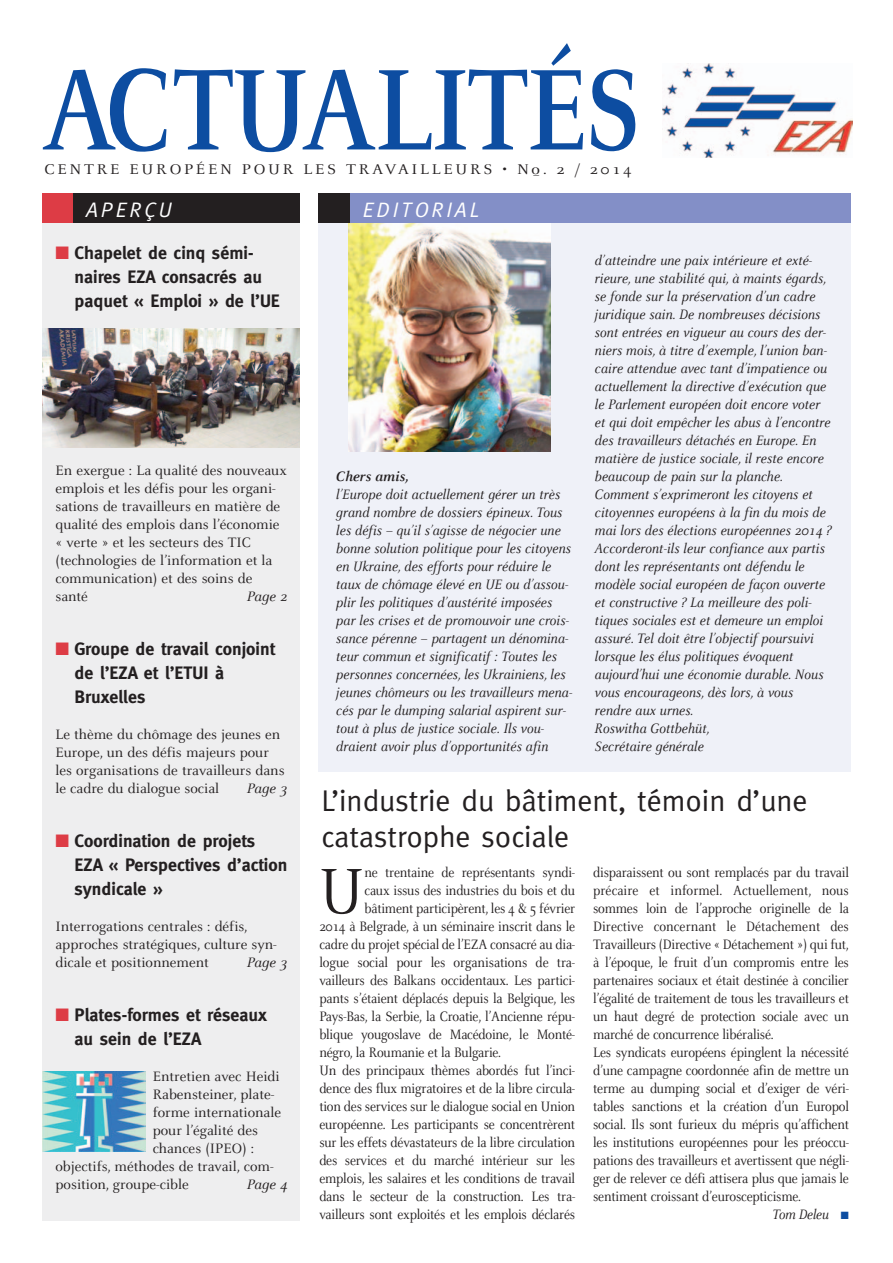
<style>
.page{position:relative;width:893px;height:1263px;background:#fff}
.page>*{position:absolute;margin:0;border:0;box-sizing:border-box;transform-origin:0 0}
.t1{font:700 126.9px "Celeste";letter-spacing:-.03em;color:#0d4da1;scale:.84 1}
.t2{font:69.9px "Celeste";color:#231f20;scale:.9 1}
.t3{font:30px/36px "Meta";color:#231f20}
.t4{font:italic 21px "Meta";letter-spacing:.14em;color:#fff}
.t5{font:700 18px/24px "Meta";color:#231f20}
.t6{font:15.45px "Celeste";letter-spacing:.155em;color:#231f20;scale:1.09 1}
.t7{font:15px "Celeste";letter-spacing:-.015em;color:#231f20;scale:.9 1}
.t8{font:italic 15px/18px "Celeste";color:#231f20;scale:.93 1}
.t9{font:15px/18px "Celeste";letter-spacing:-.015em;color:#231f20}
.t10{font:15px "Celeste";letter-spacing:.005em;color:#231f20;scale:.9 1}
.t11{font:italic 15px "Celeste";color:#231f20}
.t12{font:italic 700 15px "Celeste";color:#231f20}
.t13{font:italic 15px "Celeste";color:#231f20;scale:.9 1}
.s1{color:#dd3c45}
.s2{color:#0d4da1}
</style>
<div class="page">
<div style="left:318px;top:213px;width:532px;height:559px;background:#eff1f8"></div>
<div style="left:43px;top:195px;width:257px;height:1025px;background:#eeeeef"></div>
<div style="left:43px;top:194px;width:257px;height:29px;background:#231f20"></div>
<div style="left:43px;top:193px;width:30px;height:30px;background:#dd3c45"></div>
<img style="left:662px;top:63px;width:190px;height:94px">
<img style="left:349px;top:223px;width:202px;height:228px">
<div style="left:319px;top:193px;width:531px;height:30px;background:#838fc7"></div>
<div style="left:318px;top:193px;width:31px;height:30px;background:#231f20"></div>
<img style="left:43px;top:329px;width:257px;height:118px">
<img style="left:43px;top:1072px;width:102px;height:80px">
<h1 class="t1" style="left:41px;top:31px;width:713px">ACTUALITÉS</h1>
<p class="t6" style="left:45px;top:159px;width:173px">CENTRE EUROPÉEN</p>
<p class="t6" style="left:242px;top:159px;width:49px">POUR</p>
<p class="t6" style="left:303px;top:159px;width:303px">LES TRAVAILLEURS • No_. 2 / 2014</p>
<h3 class="t4" style="left:86px;top:197px;width:87px">APERÇU</h3>
<p class="t5" style="left:75px;top:240px;width:207px;text-indent:-19px"><span class="s1">■</span> Chapelet de cinq sémi&shy;naires EZA consacrés au paquet « Emploi » de l’UE</p>
<p class="t9" style="left:55px;top:460px;width:233px">En exergue : La qualité des nouveaux emplois et les défis pour les organi&shy;sations de travailleurs en matière de qualité des emplois dans l’économie « verte » et les secteurs des TIC (technologies de l’information et la communication) et des soins de santé</p>
<p class="t11" style="left:247px;top:587px;width:42px">Page 2</p>
<p class="t5" style="left:75px;top:636px;width:202px;text-indent:-19px"><span class="s1">■</span> Groupe de travail conjoint de l’EZA et l’ETUI à<br>Bruxelles</p>
<p class="t9" style="left:55px;top:724px;width:231px">Le thème du chômage des jeunes en Europe, un des défis majeurs pour les organisations de travailleurs dans le cadre du dialogue social</p>
<p class="t11" style="left:247px;top:779px;width:42px">Page 3</p>
<p class="t5" style="left:75px;top:828px;width:214px;text-indent:-19px"><span class="s1">■</span> Coordination de projets<br>EZA « Perspectives d’action syndicale »</p>
<p class="t9" style="left:55px;top:916px;width:223px">Interrogations centrales : défis, approches stratégiques, culture syn&shy;dicale et positionnement</p>
<p class="t11" style="left:247px;top:953px;width:42px">Page 3</p>
<p class="t5" style="left:75px;top:1002px;width:194px;text-indent:-19px"><span class="s1">■</span> Plates-formes et réseaux au sein de l’EZA</p>
<p class="t9" style="left:153px;top:1066px;width:129px">Entretien avec Heidi</p>
<p class="t9" style="left:153px;top:1084px;width:123px">Rabensteiner, plate-</p>
<p class="t9" style="left:153px;top:1102px;width:130px">forme internationale</p>
<p class="t9" style="left:153px;top:1120px;width:107px">pour l’égalité des</p>
<p class="t9" style="left:153px;top:1138px;width:103px">chances (IPEO) :</p>
<p class="t9" style="left:55px;top:1156px;width:220px">objectifs, méthodes de travail, com-</p>
<p class="t9" style="left:55px;top:1174px;width:135px">position, groupe-cible</p>
<p class="t11" style="left:247px;top:1175px;width:42px">Page 4</p>
<h3 class="t4" style="left:363px;top:197px;width:118px">EDITORIAL</h3>
<p class="t12" style="left:336px;top:467px;width:74px">Chers amis,</p>
<p class="t8" style="left:336px;top:484px;width:256px">l’Europe doit actuellement gérer un très grand nombre de dossiers épineux. Tous les défis – qu’il s’agisse de négocier une bonne solution politique pour les citoyens en Ukraine, des efforts pour réduire le taux de chômage élevé en UE ou d’assou&shy;plir les politiques d’austérité imposées par les crises et de promouvoir une crois&shy;sance pérenne – partagent un dénomina&shy;teur commun et significatif : Toutes les personnes concernées, les Ukrainiens, les jeunes chômeurs ou les travailleurs mena&shy;cés par le dumping salarial aspirent sur&shy;tout à plus de justice sociale. Ils vou&shy;draient avoir plus d’opportunités afin</p>
<p class="t8" style="left:595px;top:250px;width:256px">d’atteindre une paix intérieure et exté&shy;rieure, une stabilité qui, à maints égards, se fonde sur la préservation d’un cadre juridique sain. De nombreuses décisions sont entrées en vigueur au cours des der&shy;niers mois, à titre d’exemple, l’union ban&shy;caire attendue avec tant d’impatience ou actuellement la directive d’exécution que le Parlement européen doit encore voter et qui doit empêcher les abus à l’encontre des travailleurs détachés en Europe. En matière de justice sociale, il reste encore beaucoup de pain sur la planche.<br>Comment s’exprimeront les citoyens et citoyennes européens à la fin du mois de mai lors des élections européennes 2014 ?<br>Accorderont-ils leur confiance aux partis dont les représentants ont défendu le modèle social européen de façon ouverte et constructive ? La meilleure des poli&shy;tiques sociales est et demeure un emploi assuré. Tel doit être l’objectif poursuivi lorsque les élus politiques évoquent aujourd’hui une économie durable. Nous vous encourageons, dès lors, à vous rendre aux urnes.<br>Roswitha Gottbehüt,<br>Secrétaire générale</p>
<h3 class="t3" style="left:322px;top:782px;width:487px">L’industrie du bâtiment, témoin d’une catastrophe sociale</h3>
<h2 class="t2" style="left:319px;top:848px;width:51px">U</h2>
<p class="t7" style="left:364px;top:863px;width:236px">ne trentaine de représentants syndi-</p>
<p class="t7" style="left:364px;top:881px;width:236px">caux issus des industries du bois et du</p>
<p class="t7" style="left:365px;top:899px;width:236px">bâtiment participèrent, les 4 &amp; 5 février</p>
<p class="t7" style="left:319px;top:917px;width:286px">2014 à Belgrade, à un séminaire inscrit dans le</p>
<p class="t7" style="left:319px;top:935px;width:286px">cadre du projet spécial de l’EZA consacré au dia-</p>
<p class="t7" style="left:319px;top:953px;width:286px">logue social pour les organisations de tra-</p>
<p class="t7" style="left:319px;top:971px;width:286px">vailleurs des Balkans occidentaux. Les partici-</p>
<p class="t7" style="left:319px;top:989px;width:286px">pants s’étaient déplacés depuis la Belgique, les</p>
<p class="t7" style="left:319px;top:1007px;width:286px">Pays-Bas, la Serbie, la Croatie, l’Ancienne répu-</p>
<p class="t7" style="left:319px;top:1025px;width:286px">blique yougoslave de Macédoine, le Monté-</p>
<p class="t7" style="left:319px;top:1043px;width:204px">négro, la Roumanie et la Bulgarie.</p>
<p class="t7" style="left:319px;top:1061px;width:286px">Un des principaux thèmes abordés fut l’inci-</p>
<p class="t7" style="left:319px;top:1079px;width:286px">dence des flux migratoires et de la libre circula-</p>
<p class="t7" style="left:319px;top:1097px;width:286px">tion des services sur le dialogue social en Union</p>
<p class="t7" style="left:319px;top:1115px;width:286px">européenne. Les participants se concentrèrent</p>
<p class="t7" style="left:319px;top:1133px;width:286px">sur les effets dévastateurs de la libre circulation</p>
<p class="t7" style="left:319px;top:1151px;width:286px">des services et du marché intérieur sur les</p>
<p class="t7" style="left:319px;top:1169px;width:286px">emplois, les salaires et les conditions de travail</p>
<p class="t7" style="left:319px;top:1187px;width:286px">dans le secteur de la construction. Les tra-</p>
<p class="t7" style="left:319px;top:1205px;width:286px">vailleurs sont exploités et les emplois déclarés</p>
<p class="t7" style="left:593px;top:863px;width:286px">disparaissent ou sont remplacés par du travail</p>
<p class="t10" style="left:593px;top:881px;width:286px">précaire et informel. Actuellement, nous</p>
<p class="t7" style="left:593px;top:899px;width:286px">sommes loin de l’approche originelle de la</p>
<p class="t10" style="left:593px;top:917px;width:286px">Directive concernant le Détachement des</p>
<p class="t7" style="left:593px;top:935px;width:286px">Travailleurs (Directive « Détachement ») qui fut,</p>
<p class="t7" style="left:593px;top:953px;width:286px">à l’époque, le fruit d’un compromis entre les</p>
<p class="t7" style="left:593px;top:971px;width:286px">partenaires sociaux et était destinée à concilier</p>
<p class="t7" style="left:593px;top:989px;width:286px">l’égalité de traitement de tous les travailleurs et</p>
<p class="t7" style="left:593px;top:1007px;width:286px">un haut degré de protection sociale avec un</p>
<p class="t7" style="left:593px;top:1025px;width:202px">marché de concurrence libéralisé.</p>
<p class="t7" style="left:593px;top:1043px;width:286px">Les syndicats européens épinglent la nécessité</p>
<p class="t7" style="left:593px;top:1061px;width:286px">d’une campagne coordonnée afin de mettre un</p>
<p class="t7" style="left:593px;top:1079px;width:286px">terme au dumping social et d’exiger de véri-</p>
<p class="t7" style="left:593px;top:1097px;width:286px">tables sanctions et la création d’un Europol</p>
<p class="t7" style="left:593px;top:1115px;width:286px">social. Ils sont furieux du mépris qu’affichent</p>
<p class="t7" style="left:593px;top:1133px;width:286px">les institutions européennes pour les préoccu-</p>
<p class="t7" style="left:593px;top:1151px;width:286px">pations des travailleurs et avertissent que négli-</p>
<p class="t7" style="left:593px;top:1169px;width:286px">ger de relever ce défi attisera plus que jamais le</p>
<p class="t7" style="left:593px;top:1187px;width:232px">sentiment croissant d’euroscepticisme.</p>
<p class="t13" style="left:773px;top:1205px;width:86px">Tom Deleu <span class="s2">■</span></p>
</div>
